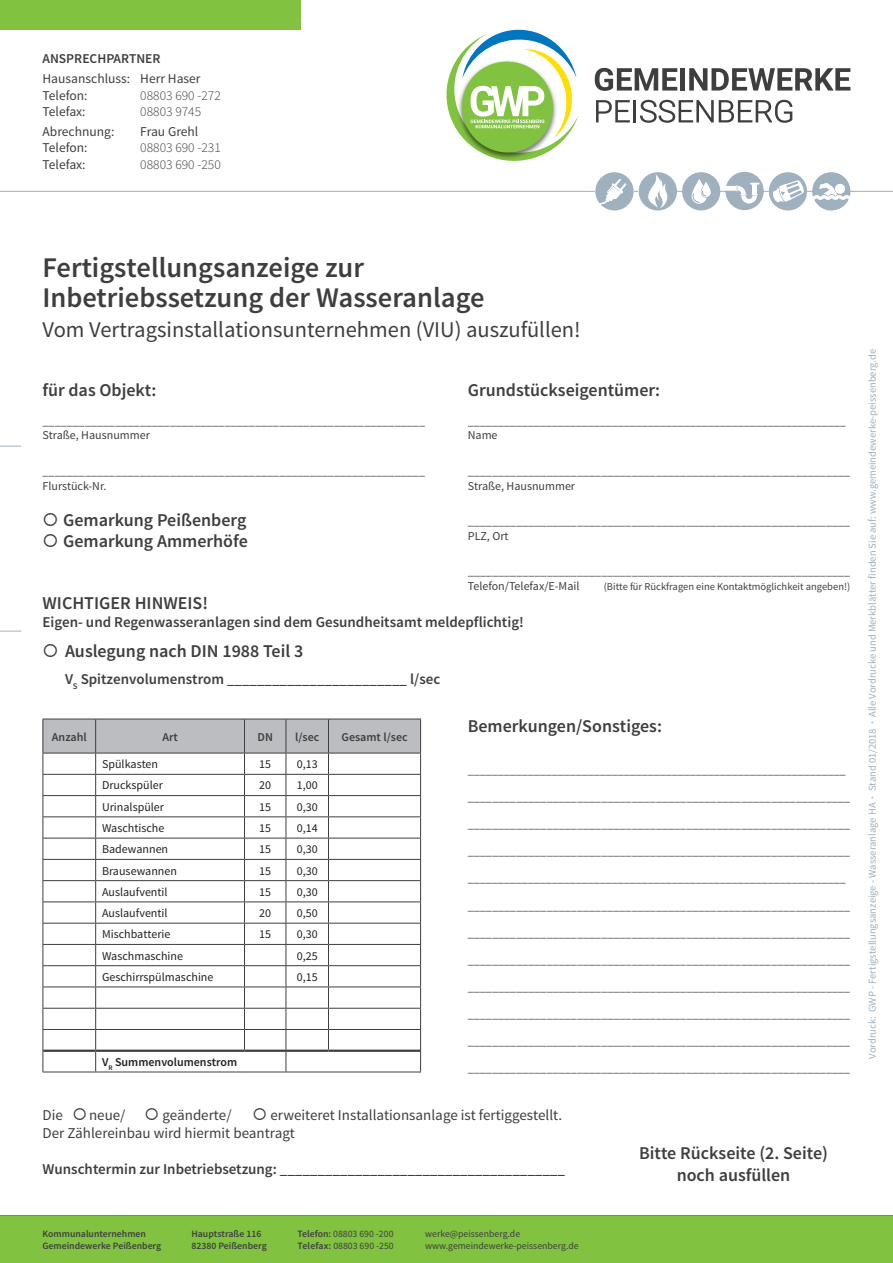
<style>
.page{position:relative;width:893px;height:1263px;background:#fff}
.page>*{position:absolute;margin:0;border:0;box-sizing:border-box;transform-origin:0 0}
.t1{font:600 28.5px/30px "Source Sans Pro";color:#3e3e3f}
.t2{font:22.5px "Source Sans Pro";color:#3e3e3f}
.t3{font:600 18px/21.6px "Source Sans Pro";color:#3e3e3f;text-align:center}
.t4{font:600 15px "Source Sans Pro";color:#3e3e3f}
.t5{font:15px/18px "Source Sans Pro";color:#3e3e3f}
.t6{font:13.5px/16.2px "Source Sans Pro";color:#3e3e3f}
.t7{font:300 13.5px "Source Sans Pro";color:#3e3e3f}
.t8{font:600 13.5px "Source Sans Pro";color:#3e3e3f}
.t9{font:12px/14.4px "Source Sans Pro";color:#3e3e3f}
.t10{font:12px "Source Sans Pro";color:#231f20}
.t11{font:600 12px "Source Sans Pro";color:#3e3e3f}
.t12{font:600 12px "Source Sans Pro";color:#231f20}
.t13{font:10.5px "Source Sans Pro";color:#9fb0be}
.t14{font:10.5px "Source Sans Pro";color:#3e3e3f}
.t15{font:9.75px/11.7px "Source Sans Pro";color:#3e3e3f}
.t16{font:600 9.75px/11.7px "Source Sans Pro";color:#3e3e3f}
.s1{font-weight:600}
</style>
<div class="page">
<svg style="left:595px;top:68px;width:82px;height:23px"></svg>
<div style="left:680px;top:68px;width:5px;height:23px;background:#3e3e3f"></div>
<svg style="left:689px;top:68px;width:161px;height:23px"></svg>
<svg style="left:596px;top:100px;width:34px;height:22px"></svg>
<hr style="left:634px;top:100px;width:2px;height:22px;background:#3e3e3f">
<svg style="left:640px;top:100px;width:152px;height:23px"></svg>
<svg style="left:446px;top:30px;width:132px;height:131px"></svg>
<div style="left:0;top:0;width:301px;height:30px;background:#81c340"></div>
<hr style="left:0;top:1215px;width:893px;height:1px;background:#3e3e3f">
<div style="left:0;top:1216px;width:893px;height:47px;background:#81c340"></div>
<svg style="left:43px;top:719px;width:378px;height:352px"></svg>
<hr style="left:43px;top:1071px;width:53px;height:1px;background:#3e3e3f">
<hr style="left:96px;top:1071px;width:148px;height:1px;background:#3e3e3f">
<hr style="left:244px;top:1071px;width:42px;height:1px;background:#3e3e3f">
<hr style="left:286px;top:1071px;width:42px;height:1px;background:#3e3e3f">
<hr style="left:328px;top:1071px;width:93px;height:1px;background:#3e3e3f">
<hr style="left:0;top:191px;width:893px;height:1px;background:#9fb0be">
<svg style="left:639px;top:172px;width:38px;height:38px"></svg>
<div style="left:639px;top:172px;width:38px;height:38px;background:#9fb0be;border-radius:50%"></div>
<svg style="left:648px;top:174px;width:19px;height:35px"></svg>
<svg style="left:595px;top:172px;width:39px;height:38px"></svg>
<div style="left:682px;top:172px;width:38px;height:38px;background:#9fb0be;border-radius:50%"></div>
<svg style="left:692px;top:179px;width:19px;height:25px"></svg>
<svg style="left:725px;top:172px;width:39px;height:38px"></svg>
<div style="left:769px;top:172px;width:38px;height:38px;background:#9fb0be;border-radius:50%"></div>
<svg style="left:772px;top:180px;width:32px;height:22px"></svg>
<svg style="left:812px;top:172px;width:38px;height:38px"></svg>
<svg style="left:0;top:446px;width:21px;height:1px"></svg>
<svg style="left:0;top:631px;width:21px;height:1px"></svg>
<p class="t8" style="left:43px;top:50px;width:120px">ANSPRECHPARTNER</p>
<p class="t6" style="left:43px;top:71px;width:160px">Hausanschluss: Herr Haser<br>Telefon:</p>
<p class="t7" style="left:140px;top:87px;width:82px">08803 690 -272</p>
<p class="t6" style="left:43px;top:103px;width:45px">Telefax:</p>
<p class="t7" style="left:140px;top:103px;width:62px">08803 9745</p>
<p class="t6" style="left:43px;top:124px;width:73px">Abrechnung:</p>
<p class="t6" style="left:140px;top:124px;width:60px">Frau Grehl</p>
<p class="t6" style="left:43px;top:140px;width:47px">Telefon:</p>
<p class="t7" style="left:140px;top:140px;width:82px">08803 690 -231</p>
<p class="t6" style="left:43px;top:156px;width:45px">Telefax:</p>
<p class="t7" style="left:140px;top:156px;width:82px">08803 690 -250</p>
<h1 class="t1" style="left:43px;top:253px;width:444px">Fertigstellungsanzeige zur<br>Inbetriebssetzung der Wasseranlage</h1>
<h2 class="t2" style="left:43px;top:315px;width:540px">Vom Vertragsinstallationsunternehmen (VIU) auszufüllen!</h2>
<h3 class="t3" style="left:43px;top:380px;width:115px">für das Objekt:</h3>
<p class="t9" style="left:43px;top:414px;width:384px">_______________________________________________________________<br>Straße, Hausnummer</p>
<p class="t9" style="left:43px;top:464px;width:384px">_______________________________________________________________<br>Flurstück-Nr.</p>
<h3 class="t3" style="left:43px;top:509px;width:205px">○ Gemarkung Peißenberg</h3>
<h3 class="t3" style="left:43px;top:531px;width:207px">○ Gemarkung Ammerhöfe</h3>
<h3 class="t3" style="left:468px;top:380px;width:194px">Grundstückseigentümer:</h3>
<p class="t9" style="left:468px;top:414px;width:380px">_______________________________________________________________<br>Name</p>
<p class="t9" style="left:468px;top:464px;width:384px">_______________________________________________________________<br>Straße, Hausnummer</p>
<p class="t9" style="left:468px;top:514px;width:384px">_______________________________________________________________<br>PLZ, Ort</p>
<p class="t9" style="left:468px;top:564px;width:384px">_______________________________________________________________<br>Telefon/Telefax/E-Mail</p>
<p class="t14" style="left:604px;top:580px;width:248px">(Bitte für Rückfragen eine Kontaktmöglichkeit angeben!)</p>
<h3 class="t3" style="left:43px;top:592px;width:167px">WICHTIGER HINWEIS!</h3>
<p class="t4" style="left:43px;top:612px;width:483px">Eigen- und Regenwasseranlagen sind dem Gesundheitsamt meldepflichtig!</p>
<h3 class="t3" style="left:43px;top:641px;width:262px">○ Auslegung nach DIN 1988 Teil 3</h3>
<p class="t4" style="left:65px;top:669px;width:377px">V<sub>S</sub> Spitzenvolumenstrom ________________________ l/sec</p>
<p class="t11" style="left:52px;top:729px;width:36px">Anzahl</p>
<p class="t11" style="left:162px;top:729px;width:17px">Art</p>
<p class="t11" style="left:258px;top:729px;width:17px">DN</p>
<p class="t11" style="left:295px;top:729px;width:26px">l/sec</p>
<p class="t11" style="left:341px;top:729px;width:68px">Gesamt l/sec</p>
<p class="t10" style="left:102px;top:757px;width:58px">Spülkasten</p>
<p class="t10" style="left:259px;top:757px;width:13px">15</p>
<p class="t10" style="left:297px;top:757px;width:22px">0,13</p>
<p class="t10" style="left:102px;top:778px;width:62px">Druckspüler</p>
<p class="t10" style="left:259px;top:778px;width:13px">20</p>
<p class="t10" style="left:297px;top:778px;width:22px">1,00</p>
<p class="t10" style="left:102px;top:799px;width:64px">Urinalspüler</p>
<p class="t10" style="left:259px;top:799px;width:13px">15</p>
<p class="t10" style="left:297px;top:799px;width:22px">0,30</p>
<p class="t10" style="left:102px;top:820px;width:64px">Waschtische</p>
<p class="t10" style="left:259px;top:820px;width:13px">15</p>
<p class="t10" style="left:297px;top:820px;width:22px">0,14</p>
<p class="t10" style="left:102px;top:842px;width:68px">Badewannen</p>
<p class="t10" style="left:259px;top:842px;width:13px">15</p>
<p class="t10" style="left:297px;top:842px;width:22px">0,30</p>
<p class="t10" style="left:102px;top:863px;width:76px">Brausewannen</p>
<p class="t10" style="left:259px;top:863px;width:13px">15</p>
<p class="t10" style="left:297px;top:863px;width:22px">0,30</p>
<p class="t10" style="left:102px;top:884px;width:67px">Auslaufventil</p>
<p class="t10" style="left:259px;top:884px;width:13px">15</p>
<p class="t10" style="left:297px;top:884px;width:22px">0,30</p>
<p class="t10" style="left:102px;top:906px;width:67px">Auslaufventil</p>
<p class="t10" style="left:259px;top:906px;width:13px">20</p>
<p class="t10" style="left:297px;top:906px;width:22px">0,50</p>
<p class="t10" style="left:102px;top:927px;width:70px">Mischbatterie</p>
<p class="t10" style="left:259px;top:927px;width:13px">15</p>
<p class="t10" style="left:297px;top:927px;width:22px">0,30</p>
<p class="t10" style="left:102px;top:948px;width:82px">Waschmaschine</p>
<p class="t10" style="left:297px;top:948px;width:22px">0,25</p>
<p class="t10" style="left:102px;top:969px;width:113px">Geschirrspülmaschine</p>
<p class="t10" style="left:297px;top:969px;width:22px">0,15</p>
<p class="t12" style="left:102px;top:1055px;width:137px">V<sub>R</sub> Summenvolumenstrom</p>
<h3 class="t3" style="left:468px;top:716px;width:196px">Bemerkungen/Sonstiges:</h3>
<p class="t9" style="left:468px;top:763px;width:380px">_______________________________________________________________</p>
<p class="t9" style="left:468px;top:790px;width:384px">_______________________________________________________________</p>
<p class="t9" style="left:468px;top:817px;width:384px">_______________________________________________________________</p>
<p class="t9" style="left:468px;top:844px;width:384px">_______________________________________________________________</p>
<p class="t9" style="left:468px;top:871px;width:380px">_______________________________________________________________</p>
<p class="t9" style="left:468px;top:898px;width:384px">_______________________________________________________________</p>
<p class="t9" style="left:468px;top:926px;width:384px">_______________________________________________________________</p>
<p class="t9" style="left:468px;top:953px;width:384px">_______________________________________________________________</p>
<p class="t9" style="left:468px;top:980px;width:384px">_______________________________________________________________</p>
<p class="t9" style="left:468px;top:1007px;width:384px">_______________________________________________________________</p>
<p class="t9" style="left:468px;top:1034px;width:384px">_______________________________________________________________</p>
<p class="t9" style="left:468px;top:1061px;width:384px">_______________________________________________________________</p>
<p class="t5" style="left:43px;top:1106px;width:521px;text-indent:210px">○ erweiteret Installationsanlage ist fertiggestellt.<br>Der Zählereinbau wird hiermit beantragt</p>
<p class="t4" style="left:43px;top:1159px;width:524px">Wunschtermin zur Inbetriebsetzung: ______________________________________</p>
<p class="t5" style="left:43px;top:1106px;width:191px">Die ○neue/ ○ geänderte/</p>
<h3 class="t3" style="left:639px;top:1143px;width:190px">Bitte Rückseite (2. Seite) noch ausfüllen</h3>
<p class="t13" style="left:866px;top:1058px;width:711px;rotate:-90deg">Vordruck: GWP - Fertigstellungsanzeige - Wasseranlage HA <span class="s1">·</span> Stand 01/2018 <span class="s1">·</span> Alle Vordrucke und Merkblätter finden Sie auf: www.gemeindewerke-peissenberg.de</p>
<p class="t16" style="left:43px;top:1228px;width:120px">Kommunalunternehmen<br>Gemeindewerke Peißenberg</p>
<p class="t16" style="left:191px;top:1228px;width:77px">Hauptstraße 116<br>82380 Peißenberg</p>
<p class="t15" style="left:298px;top:1228px;width:98px"><span class="s1">Telefon:</span> 08803 690 -200<br><span class="s1">Telefax:</span> 08803 690 -250</p>
<p class="t15" style="left:425px;top:1228px;width:155px">werke@peissenberg.de www.gemeindewerke-peissenberg.de</p>
</div>
